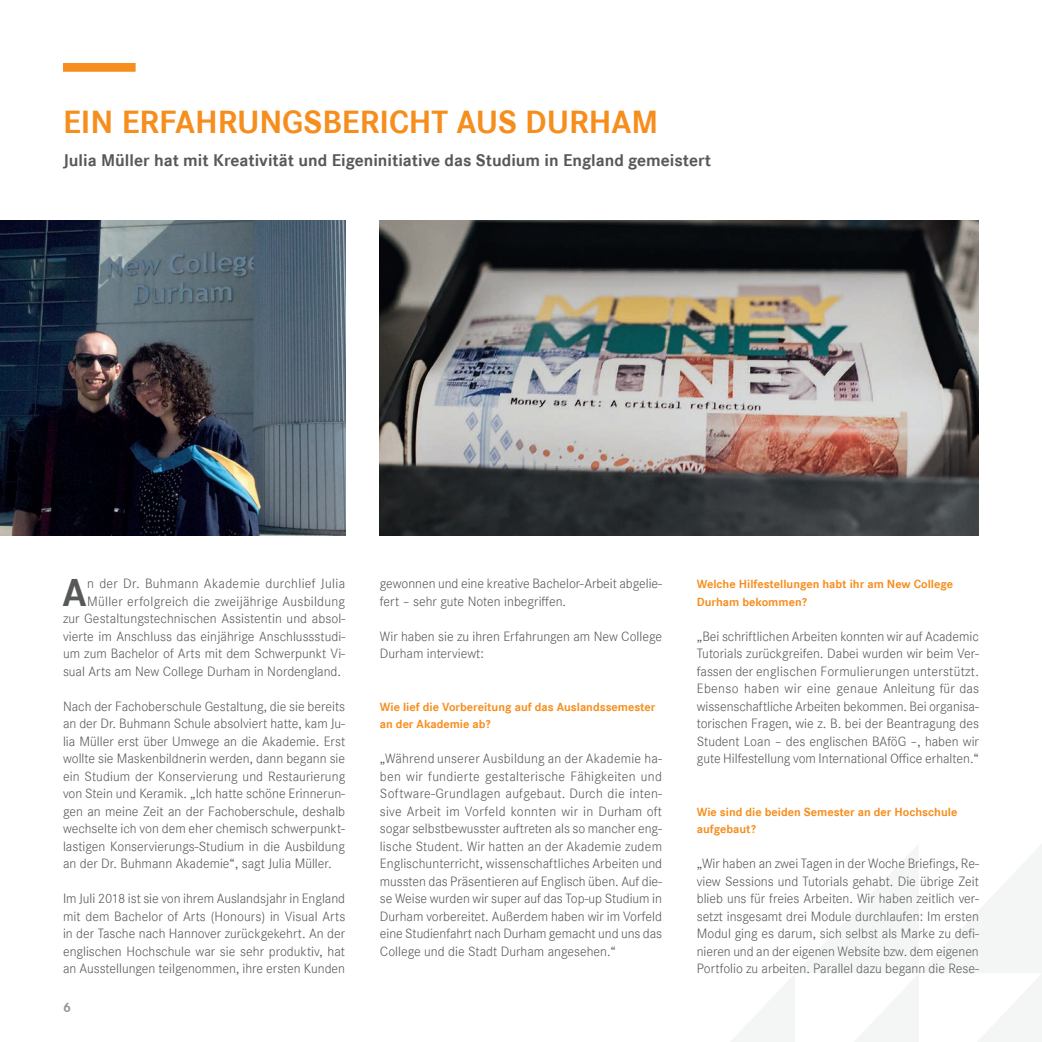
<style>
.page{position:relative;width:1042px;height:1042px;background:#fff}
.page>*{position:absolute;margin:0;border:0;box-sizing:border-box;transform-origin:0 0}
.t1{font:700 40.25px "Corporate S";color:#57585a}
.t2{font:700 33.25px "Corporate S";color:#f68e1e}
.t3{font:700 17.5px "Corporate S";color:#57585a}
.t4{font:14px/17.5px "Corporate S Ligh";color:#57585a;text-align:justify}
.t5{font:700 14px "Corporate S";color:#939598}
.t6{font:700 12.25px/17.5px "Corporate S";color:#f68e1e}
</style>
<div class="page">
<div style="left:63px;top:63px;width:73px;height:9px;background:#f68e1e"></div>
<img style="left:380px;top:221px;width:599px;height:314px">
<svg style="left:731px;top:845px;width:311px;height:197px"></svg>
<img style="left:0;top:221px;width:345px;height:314px">
<h2 class="t2" style="left:63px;top:103px;width:597px">EIN ERFAHRUNGSBERICHT AUS DURHAM</h2>
<p class="t3" style="left:63px;top:151px;width:649px">Julia Müller hat mit Kreativität und Eigeninitiative das Studium in England gemeistert</p>
<p class="t4" style="left:63px;top:575px;width:284px;text-align:right">n der Dr. Buhmann Akademie durchlief Julia Müller erfolgreich die zweijährige Ausbildung<br>zur Gestaltungstechnischen Assistentin und absol&shy;vierte im Anschluss das einjährige Anschlussstudi&shy;um zum Bachelor of Arts mit dem Schwerpunkt Vi&shy;sual Arts am New College Durham in Nordengland.</p>
<p class="t4" style="left:63px;top:697px;width:284px">Nach der Fachoberschule Gestaltung, die sie bereits an der Dr. Buhmann Schule absolviert hatte, kam Ju&shy;lia Müller erst über Umwege an die Akademie. Erst wollte sie Maskenbildnerin werden, dann begann sie ein Studium der Konservierung und Restaurierung von Stein und Keramik. „Ich hatte schöne Erinnerun&shy;gen an meine Zeit an der Fachoberschule, deshalb wechselte ich von dem eher chemisch schwerpunkt&shy;lastigen Konservierungs-Studium in die Ausbildung an der Dr. Buhmann Akademie“, sagt Julia Müller.</p>
<p class="t4" style="left:63px;top:890px;width:284px">Im Juli 2018 ist sie von ihrem Auslandsjahr in England mit dem Bachelor of Arts (Honours) in Visual Arts in der Tasche nach Hannover zurückgekehrt. An der englischen Hochschule war sie sehr produktiv, hat an Ausstellungen teilgenommen, ihre ersten Kunden</p>
<h1 class="t1" style="left:63px;top:569px;width:26px">A</h1>
<p class="t5" style="left:63px;top:999px;width:9px">6</p>
<p class="t4" style="left:380px;top:575px;width:284px">gewonnen und eine kreative Bachelor-Arbeit abgelie&shy;fert – sehr gute Noten inbegriffen.</p>
<p class="t4" style="left:380px;top:627px;width:284px">Wir haben sie zu ihren Erfahrungen am New College<br>Durham interviewt:</p>
<p class="t6" style="left:380px;top:698px;width:277px">Wie lief die Vorbereitung auf das Auslandssemester an der Akademie ab?</p>
<p class="t4" style="left:380px;top:750px;width:284px">„Während unserer Ausbildung an der Akademie ha&shy;ben wir fundierte gestalterische Fähigkeiten und Software-Grundlagen aufgebaut. Durch die inten&shy;sive Arbeit im Vorfeld konnten wir in Durham oft sogar selbstbewusster auftreten als so mancher eng&shy;lische Student. Wir hatten an der Akademie zudem Englischunterricht, wissenschaftliches Arbeiten und mussten das Präsentieren auf Englisch üben. Auf die&shy;se Weise wurden wir super auf das Top-up Studium in Durham vorbereitet. Außerdem haben wir im Vorfeld eine Studienfahrt nach Durham gemacht und uns das College und die Stadt Durham angesehen.“</p>
<p class="t6" style="left:697px;top:576px;width:258px">Welche Hilfestellungen habt ihr am New College<br>Durham bekommen?</p>
<p class="t4" style="left:697px;top:627px;width:284px">„Bei schriftlichen Arbeiten konnten wir auf Academic Tutorials zurückgreifen. Dabei wurden wir beim Ver&shy;fassen der englischen Formulierungen unterstützt.<br>Ebenso haben wir eine genaue Anleitung für das wissenschaftliche Arbeiten bekommen. Bei organisa&shy;torischen Fragen, wie z. B. bei der Beantragung des Student Loan – des englischen BAföG –, haben wir gute Hilfestellung vom International Office erhalten.“</p>
<p class="t6" style="left:697px;top:803px;width:262px">Wie sind die beiden Semester an der Hochschule aufgebaut?</p>
<p class="t4" style="left:697px;top:855px;width:284px">„Wir haben an zwei Tagen in der Woche Briefings, Re&shy;view Sessions und Tutorials gehabt. Die übrige Zeit blieb uns für freies Arbeiten. Wir haben zeitlich ver&shy;setzt insgesamt drei Module durchlaufen: Im ersten Modul ging es darum, sich selbst als Marke zu defi&shy;nieren und an der eigenen Website bzw. dem eigenen Portfolio zu arbeiten. Parallel dazu begann die Rese-</p>
</div>
